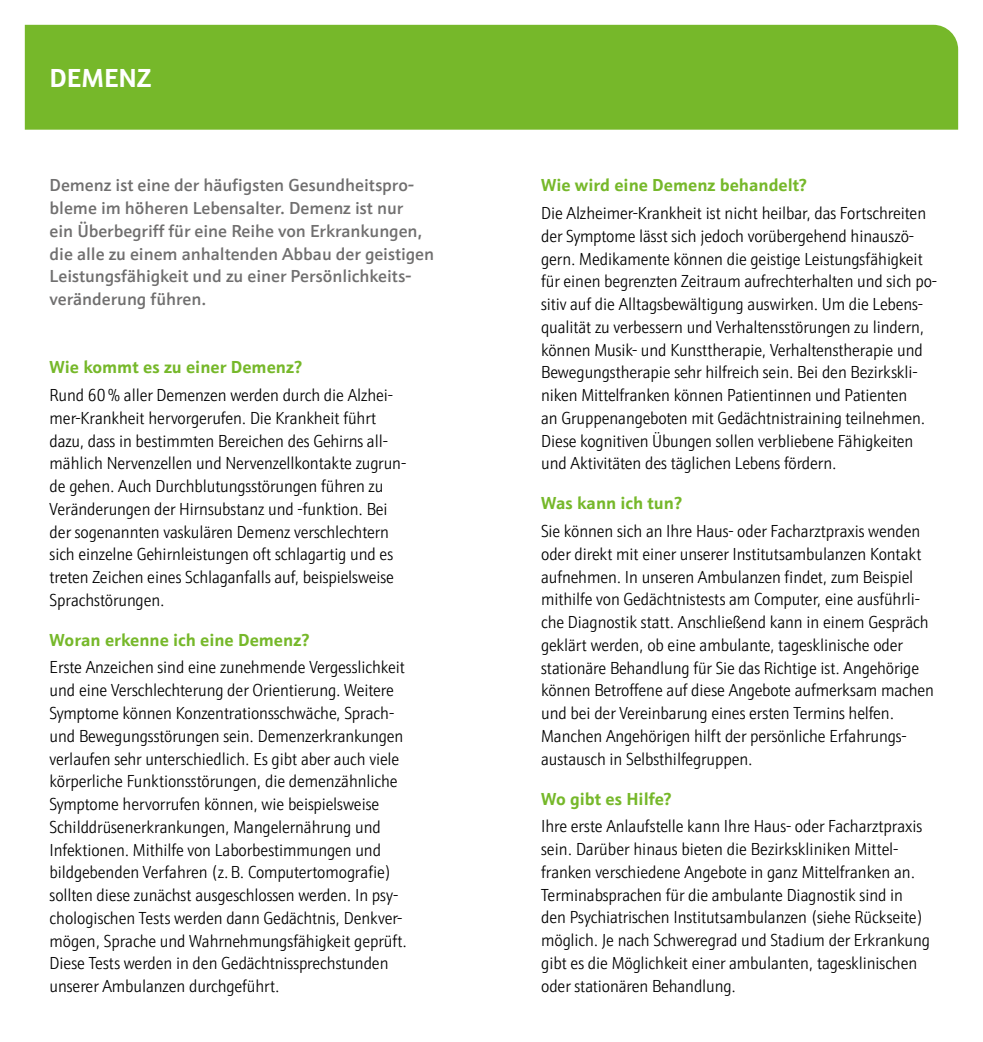
<style>
.page{position:relative;width:983px;height:1042px;background:#fff}
.page>*{position:absolute;margin:0;border:0;box-sizing:border-box;transform-origin:0 0}
.t1{font:700 26.25px "Schnebel Sans ME";color:#fff}
.t2{font:300 17.5px/22.8px "Schnebel Sans ME Cond";letter-spacing:-.005em;color:#000}
.P_med_grau{font:500 17.5px/22.8px "Schnebel Sans ME";letter-spacing:-.005em;color:#706f6f}
.t3{font:700 17.5px "Schnebel Sans ME";color:#76b82a}
</style>
<div class="page">
<div style="left:25px;top:25px;width:932px;height:105px;background:#76b82a"></div>
<h3 class="t1" style="left:50px;top:56px;width:103px">DEMENZ</h3>
<p class="P_med_grau" style="left:50px;top:173px;width:386px">Demenz ist eine der häufigsten Gesundheitspro&shy;bleme im höheren Lebensalter. Demenz ist nur<br>ein Überbegriff für eine Reihe von Erkrankungen, die alle zu einem anhaltenden Abbau der geistigen Leistungsfähigkeit und zu einer Persönlichkeits&shy;veränderung führen.</p>
<h4 class="t3" style="left:50px;top:353px;width:254px">Wie kommt es zu einer Demenz?</h4>
<p class="t2" style="left:50px;top:384px;width:358px">Rund 60 % aller Demenzen werden durch die Alzhei&shy;mer-Krankheit hervorgerufen. Die Krankheit führt dazu, dass in bestimmten Bereichen des Gehirns all&shy;mählich Nervenzellen und Nervenzellkontakte zugrun&shy;de gehen. Auch Durchblutungsstörungen führen zu Veränderungen der Hirnsubstanz und -funktion. Bei der sogenannten vaskulären Demenz verschlechtern sich einzelne Gehirnleistungen oft schlagartig und es treten Zeichen eines Schlaganfalls auf, beispielsweise Sprachstörungen.</p>
<h4 class="t3" style="left:50px;top:625px;width:261px">Woran erkenne ich eine Demenz?</h4>
<p class="t2" style="left:50px;top:656px;width:359px">Erste Anzeichen sind eine zunehmende Vergesslichkeit und eine Verschlechterung der Orientierung. Weitere Symptome können Konzentrationsschwäche, Sprach&shy;und Bewegungsstörungen sein. Demenzerkrankungen verlaufen sehr unterschiedlich. Es gibt aber auch viele körperliche Funktionsstörungen, die demenzähnliche Symptome hervorrufen können, wie beispielsweise Schilddrüsenerkrankungen, Mangelernährung und Infektionen. Mithilfe von Laborbestimmungen und bildgebenden Verfahren (z. B. Computertomografie) sollten diese zunächst ausgeschlossen werden. In psy&shy;chologischen Tests werden dann Gedächtnis, Denkver&shy;mögen, Sprache und Wahrnehmungsfähigkeit geprüft.<br>Diese Tests werden in den Gedächtnissprechstunden unserer Ambulanzen durchgeführt.</p>
<h4 class="t3" style="left:541px;top:171px;width:267px">Wie wird eine Demenz behandelt?</h4>
<p class="t2" style="left:541px;top:202px;width:397px">Die Alzheimer-Krankheit ist nicht heilbar, das Fortschreiten der Symptome lässt sich jedoch vorübergehend hinauszö&shy;gern. Medikamente können die geistige Leistungsfähigkeit für einen begrenzten Zeitraum aufrechterhalten und sich po&shy;sitiv auf die Alltagsbewältigung auswirken. Um die Lebens&shy;qualität zu verbessern und Verhaltensstörungen zu lindern, können Musik- und Kunsttherapie, Verhaltenstherapie und Bewegungstherapie sehr hilfreich sein. Bei den Bezirkskli&shy;niken Mittelfranken können Patientinnen und Patienten<br>an Gruppenangeboten mit Gedächtnistraining teilnehmen.<br>Diese kognitiven Übungen sollen verbliebene Fähigkeiten und Aktivitäten des täglichen Lebens fördern.</p>
<h4 class="t3" style="left:541px;top:489px;width:142px">Was kann ich tun?</h4>
<p class="t2" style="left:541px;top:520px;width:394px">Sie können sich an Ihre Haus- oder Facharztpraxis wenden oder direkt mit einer unserer Institutsambulanzen Kontakt aufnehmen. In unseren Ambulanzen findet, zum Beispiel mithilfe von Gedächtnistests am Computer, eine ausführli&shy;che Diagnostik statt. Anschließend kann in einem Gespräch geklärt werden, ob eine ambulante, tagesklinische oder stationäre Behandlung für Sie das Richtige ist. Angehörige können Betroffene auf diese Angebote aufmerksam machen und bei der Vereinbarung eines ersten Termins helfen.<br>Manchen Angehörigen hilft der persönliche Erfahrungs&shy;austausch in Selbsthilfegruppen.</p>
<h4 class="t3" style="left:541px;top:784px;width:132px">Wo gibt es Hilfe?</h4>
<p class="t2" style="left:541px;top:815px;width:390px">Ihre erste Anlaufstelle kann Ihre Haus- oder Facharztpraxis sein. Darüber hinaus bieten die Bezirkskliniken Mittel&shy;franken verschiedene Angebote in ganz Mittelfranken an.<br>Terminabsprachen für die ambulante Diagnostik sind in den Psychiatrischen Institutsambulanzen (siehe Rückseite) möglich. Je nach Schweregrad und Stadium der Erkrankung gibt es die Möglichkeit einer ambulanten, tagesklinischen oder stationären Behandlung.</p>
</div>
